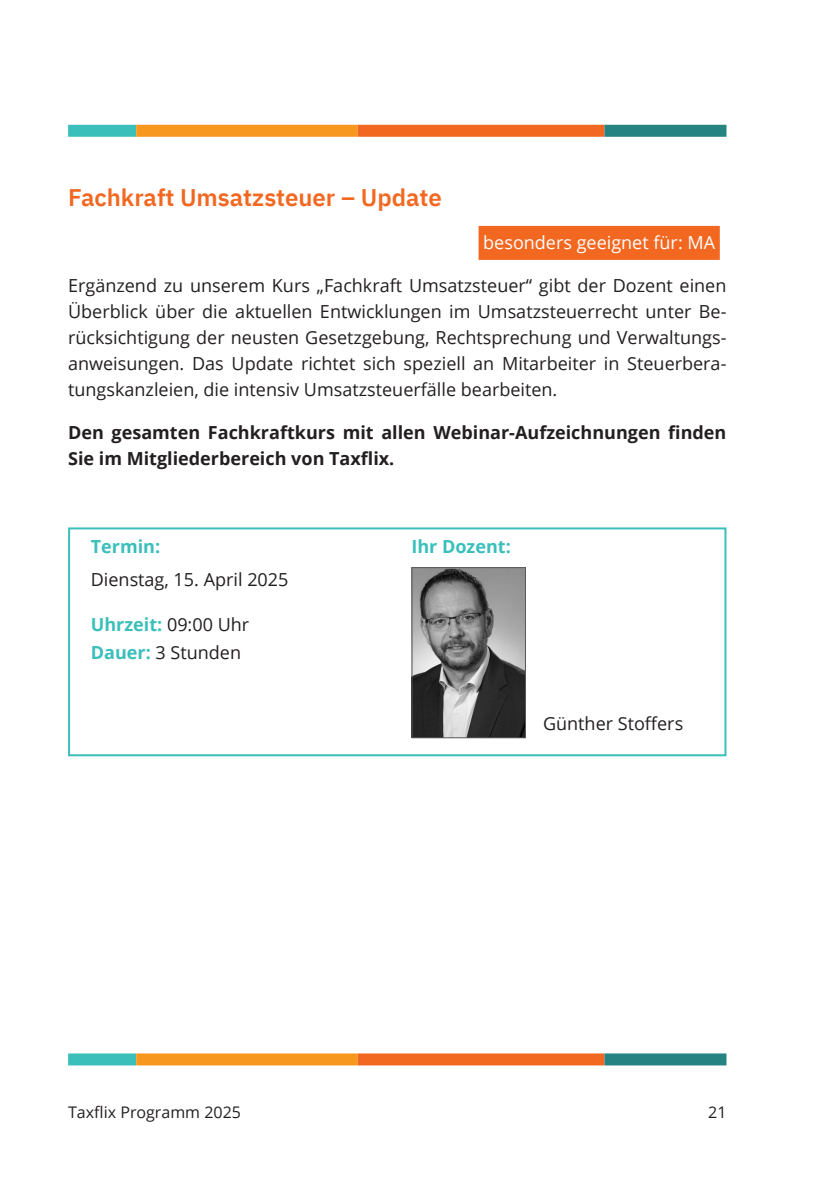
<style>
.page{position:relative;width:840px;height:1191px;background:#fff}
.page>*{position:absolute;margin:0;border:0;box-sizing:border-box;transform-origin:0 0}
.t1{font:600 24px "IBM Plex Sans";color:#f36821}
.t2{font:18px/26px "Open Sans";color:#231f20}
.t3{font:700 18px/26px "Open Sans";color:#231f20}
.t4{font:18px "Open Sans";color:#fff}
.t5{font:700 18px "Open Sans";color:#3abfbb}
.t6{font:16px "Open Sans";color:#231f20}
.s1{font-weight:700;color:#3abfbb}
</style>
<div class="page">
<div style="left:68px;top:125px;width:68px;height:12px;background:#3abfbb"></div>
<div style="left:136px;top:125px;width:221px;height:12px;background:#f7971d"></div>
<div style="left:357px;top:125px;width:247px;height:12px;background:#f36821"></div>
<div style="left:604px;top:125px;width:122px;height:12px;background:#258382"></div>
<div style="left:68px;top:1053px;width:68px;height:12px;background:#3abfbb"></div>
<div style="left:136px;top:1053px;width:221px;height:12px;background:#f7971d"></div>
<div style="left:357px;top:1053px;width:247px;height:12px;background:#f36821"></div>
<div style="left:604px;top:1053px;width:122px;height:12px;background:#258382"></div>
<div style="left:68px;top:527px;width:658px;height:229px;border:2px solid #3abfbb"></div>
<div style="left:478px;top:226px;width:241px;height:34px;background:#f36821"></div>
<img style="left:413px;top:569px;width:110px;height:167px">
<div style="left:411px;top:567px;width:114px;height:171px;border:1px solid #57585a"></div>
<h1 class="t1" style="left:68px;top:178px;width:375px">Fachkraft Umsatzsteuer – Update</h1>
<p class="t4" style="left:483px;top:230px;width:233px">besonders geeignet für: MA</p>
<p class="t2" style="left:68px;top:272px;width:659px;text-align:justify">Ergänzend zu unserem Kurs „Fachkraft Umsatzsteuer“ gibt der Dozent einen Überblick über die aktuellen Entwicklungen im Umsatzsteuerrecht unter Be&shy;rücksichtigung der neusten Gesetzgebung, Rechtsprechung und Verwaltungs&shy;anweisungen. Das Update richtet sich speziell an Mitarbeiter in Steuerbera&shy;tungskanzleien, die intensiv Umsatzsteuerfälle bearbeiten.</p>
<p class="t3" style="left:68px;top:419px;width:659px">Den gesamten Fachkraftkurs mit allen Webinar-Aufzeichnungen finden<br>Sie im Mitgliederbereich von Taxflix.</p>
<p class="t5" style="left:91px;top:533px;width:71px">Termin:</p>
<p class="t2" style="left:91px;top:566px;width:199px">Dienstag, 15. April 2025</p>
<p class="t2" style="left:91px;top:610px;width:160px;line-height:28px"><span class="s1">Uhrzeit:</span> 09:00 Uhr<br><span class="s1">Dauer:</span> 3 Stunden</p>
<p class="t5" style="left:411px;top:533px;width:101px">Ihr Dozent:</p>
<p class="t2" style="left:542px;top:710px;width:142px">Günther Stoffers</p>
<p class="t6" style="left:68px;top:1101px;width:174px">Taxflix Programm 2025</p>
<p class="t6" style="left:707px;top:1101px;width:20px">21</p>
</div>
